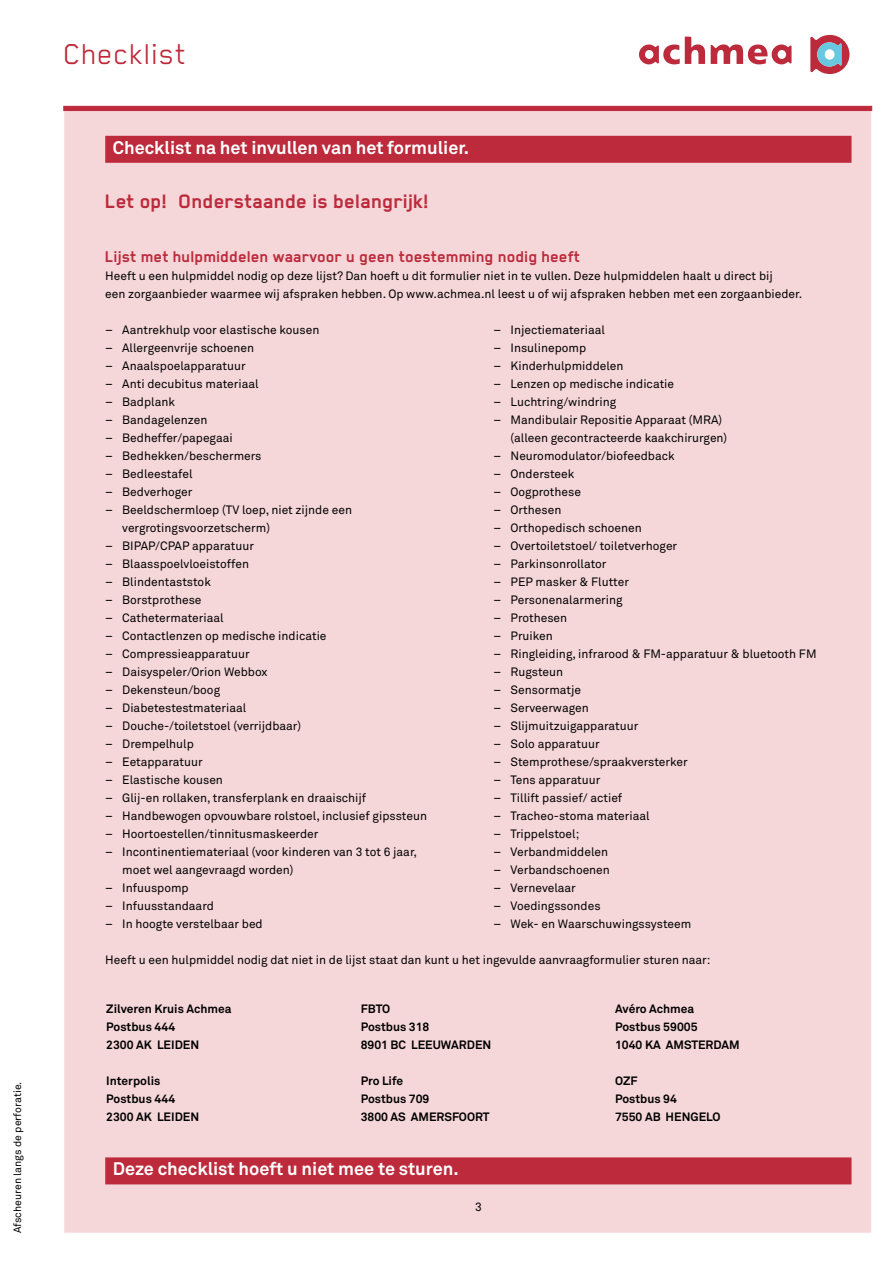
<style>
.page{position:relative;width:893px;height:1263px;background:#fff}
.page>*{position:absolute;margin:0;border:0;box-sizing:border-box;transform-origin:0 0}
.t1{font:33px "Blender Pro";letter-spacing:.02em;color:#bd2a3b}
.t2{font:700 22.5px "Blender Pro";color:#bd2a3b}
.t3{font:700 18px "Akkurat";color:#fff}
.t4{font:700 18px "Blender Pro";color:#bd2a3b}
.t5{font:12px/18px "Akkurat";color:#000}
.t6{font:700 12px/18px "Akkurat";color:#000}
.t7{font:10.5px "Akkurat";color:#000}
</style>
<div class="page">
<div style="left:64px;top:106px;width:808px;height:1127px;background:#f5d6d9;border:1px solid #fff"></div>
<div style="left:105px;top:136px;width:746px;height:27px;background:#bd2a3b"></div>
<div style="left:105px;top:1157px;width:746px;height:27px;background:#bd2a3b"></div>
<div style="left:64px;top:106px;width:808px;height:5px;background:#bd2a3b;border:1px solid #bd2a3b"></div>
<svg style="left:639px;top:37px;width:66px;height:27px"></svg>
<svg style="left:711px;top:44px;width:80px;height:20px"></svg>
<svg style="left:810px;top:35px;width:39px;height:39px"></svg>
<div style="left:825px;top:49px;width:9px;height:11px;background:#fff;border-radius:50%"></div>
<p class="t7" style="left:11px;top:1233px;width:153px;rotate:-90deg">Afscheuren langs de perforatie.</p>
<h1 class="t1" style="left:64px;top:36px;width:124px">Checklist</h1>
<h3 class="t3" style="left:113px;top:136px;width:358px">Checklist na het invullen van het formulier.</h3>
<h2 class="t2" style="left:105px;top:189px;width:326px">Let op! Onderstaande is belangrijk!</h2>
<h3 class="t4" style="left:105px;top:247px;width:477px">Lijst met hulpmiddelen waarvoor u geen toestemming nodig heeft</h3>
<p class="t5" style="left:105px;top:266px;width:698px">Heeft u een hulpmiddel nodig op deze lijst? Dan hoeft u dit formulier niet in te vullen. Deze hulpmiddelen haalt u direct bij<br>een zorgaanbieder waarmee wij afspraken hebben. Op www.achmea.nl leest u of wij afspraken hebben met een zorgaanbieder.</p>
<p class="t5" style="left:105px;top:320px;width:216px">– Aantrekhulp voor elastische kousen</p>
<p class="t5" style="left:105px;top:338px;width:150px">– Allergeenvrije schoenen</p>
<p class="t5" style="left:105px;top:356px;width:142px">– Anaalspoelapparatuur</p>
<p class="t5" style="left:105px;top:374px;width:155px">– Anti decubitus materiaal</p>
<p class="t5" style="left:105px;top:392px;width:71px">– Badplank</p>
<p class="t5" style="left:105px;top:410px;width:104px">– Bandagelenzen</p>
<p class="t5" style="left:105px;top:428px;width:129px">– Bedheffer/papegaai</p>
<p class="t5" style="left:105px;top:446px;width:158px">– Bedhekken/beschermers</p>
<p class="t5" style="left:105px;top:464px;width:89px">– Bedleestafel</p>
<p class="t5" style="left:105px;top:482px;width:89px">– Bedverhoger</p>
<p class="t5" style="left:122px;top:500px;width:231px;text-indent:-17px">– Beeldschermloep (TV loep, niet zijnde een vergrotingsvoorzetscherm)</p>
<p class="t5" style="left:105px;top:536px;width:150px">– BIPAP/CPAP apparatuur</p>
<p class="t5" style="left:105px;top:554px;width:145px">– Blaasspoelvloeistoffen</p>
<p class="t5" style="left:105px;top:572px;width:107px">– Blindentaststok</p>
<p class="t5" style="left:105px;top:590px;width:98px">– Borstprothese</p>
<p class="t5" style="left:105px;top:608px;width:120px">– Cathetermateriaal</p>
<p class="t5" style="left:105px;top:626px;width:223px">– Contactlenzen op medische indicatie</p>
<p class="t5" style="left:105px;top:644px;width:146px">– Compressieapparatuur</p>
<p class="t5" style="left:105px;top:662px;width:164px">– Daisyspeler/Orion Webbox</p>
<p class="t5" style="left:105px;top:680px;width:116px">– Dekensteun/boog</p>
<p class="t5" style="left:105px;top:698px;width:143px">– Diabetestestmateriaal</p>
<p class="t5" style="left:105px;top:716px;width:197px">– Douche-/toiletstoel (verrijdbaar)</p>
<p class="t5" style="left:105px;top:734px;width:90px">– Drempelhulp</p>
<p class="t5" style="left:105px;top:752px;width:99px">– Eetapparatuur</p>
<p class="t5" style="left:105px;top:770px;width:119px">– Elastische kousen</p>
<p class="t5" style="left:105px;top:788px;width:263px">– Glij-en rollaken, transferplank en draaischijf</p>
<p class="t5" style="left:105px;top:806px;width:323px">– Handbewogen opvouwbare rolstoel, inclusief gipssteun</p>
<p class="t5" style="left:105px;top:824px;width:215px">– Hoortoestellen/tinnitusmaskeerder</p>
<p class="t5" style="left:122px;top:842px;width:296px;text-indent:-17px">– Incontinentiemateriaal (voor kinderen van 3 tot 6 jaar, moet wel aangevraagd worden)</p>
<p class="t5" style="left:105px;top:878px;width:85px">– Infuuspomp</p>
<p class="t5" style="left:105px;top:896px;width:110px">– Infuusstandaard</p>
<p class="t5" style="left:105px;top:914px;width:159px">– In hoogte verstelbaar bed</p>
<p class="t5" style="left:493px;top:320px;width:113px">– Injectiemateriaal</p>
<p class="t5" style="left:493px;top:338px;width:94px">– Insulinepomp</p>
<p class="t5" style="left:493px;top:356px;width:131px">– Kinderhulpmiddelen</p>
<p class="t5" style="left:493px;top:374px;width:182px">– Lenzen op medische indicatie</p>
<p class="t5" style="left:493px;top:392px;width:124px">– Luchtring/windring</p>
<p class="t5" style="left:510px;top:410px;width:218px;text-indent:-17px">– Mandibulair Repositie Apparaat (MRA) (alleen gecontracteerde kaakchirurgen)</p>
<p class="t5" style="left:493px;top:446px;width:183px">– Neuromodulator/biofeedback</p>
<p class="t5" style="left:493px;top:464px;width:82px">– Ondersteek</p>
<p class="t5" style="left:493px;top:482px;width:89px">– Oogprothese</p>
<p class="t5" style="left:493px;top:500px;width:69px">– Orthesen</p>
<p class="t5" style="left:493px;top:518px;width:150px">– Orthopedisch schoenen</p>
<p class="t5" style="left:493px;top:536px;width:185px">– Overtoiletstoel/ toiletverhoger</p>
<p class="t5" style="left:493px;top:554px;width:115px">– Parkinsonrollator</p>
<p class="t5" style="left:493px;top:572px;width:137px">– PEP masker &amp; Flutter</p>
<p class="t5" style="left:493px;top:590px;width:131px">– Personenalarmering</p>
<p class="t5" style="left:493px;top:608px;width:75px">– Prothesen</p>
<p class="t5" style="left:493px;top:626px;width:61px">– Pruiken</p>
<p class="t5" style="left:493px;top:644px;width:325px">– Ringleiding, infrarood &amp; FM-apparatuur &amp; bluetooth FM</p>
<p class="t5" style="left:493px;top:662px;width:71px">– Rugsteun</p>
<p class="t5" style="left:493px;top:680px;width:89px">– Sensormatje</p>
<p class="t5" style="left:493px;top:698px;width:97px">– Serveerwagen</p>
<p class="t5" style="left:493px;top:716px;width:146px">– Slijmuitzuigapparatuur</p>
<p class="t5" style="left:493px;top:734px;width:108px">– Solo apparatuur</p>
<p class="t5" style="left:493px;top:752px;width:196px">– Stemprothese/spraakversterker</p>
<p class="t5" style="left:493px;top:770px;width:108px">– Tens apparatuur</p>
<p class="t5" style="left:493px;top:788px;width:130px">– Tillift passief/ actief</p>
<p class="t5" style="left:493px;top:806px;width:158px">– Tracheo-stoma materiaal</p>
<p class="t5" style="left:493px;top:824px;width:87px">– Trippelstoel;</p>
<p class="t5" style="left:493px;top:842px;width:116px">– Verbandmiddelen</p>
<p class="t5" style="left:493px;top:860px;width:118px">– Verbandschoenen</p>
<p class="t5" style="left:493px;top:878px;width:84px">– Vernevelaar</p>
<p class="t5" style="left:493px;top:896px;width:109px">– Voedingssondes</p>
<p class="t5" style="left:493px;top:914px;width:199px">– Wek- en Waarschuwingssysteem</p>
<p class="t5" style="left:105px;top:950px;width:607px">Heeft u een hulpmiddel nodig dat niet in de lijst staat dan kunt u het ingevulde aanvraagformulier sturen naar:</p>
<p class="t6" style="left:106px;top:1000px;width:127px">Zilveren Kruis Achmea<br>Postbus 444<br>2300 AK LEIDEN</p>
<p class="t6" style="left:106px;top:1072px;width:94px">Interpolis<br>Postbus 444<br>2300 AK LEIDEN</p>
<p class="t6" style="left:361px;top:1000px;width:132px">FBTO<br>Postbus 318<br>8901 BC LEEUWARDEN</p>
<p class="t6" style="left:361px;top:1072px;width:130px">Pro Life<br>Postbus 709<br>3800 AS AMERSFOORT</p>
<h3 class="t3" style="left:113px;top:1158px;width:347px">Deze checklist hoeft u niet mee te sturen.</h3>
<p class="t5" style="left:475px;top:1198px;width:8px">3</p>
<p class="t6" style="left:615px;top:1000px;width:126px">Avéro Achmea<br>Postbus 59005<br>1040 KA AMSTERDAM</p>
<p class="t6" style="left:615px;top:1072px;width:107px">OZF<br>Postbus 94<br>7550 AB HENGELO</p>
</div>
